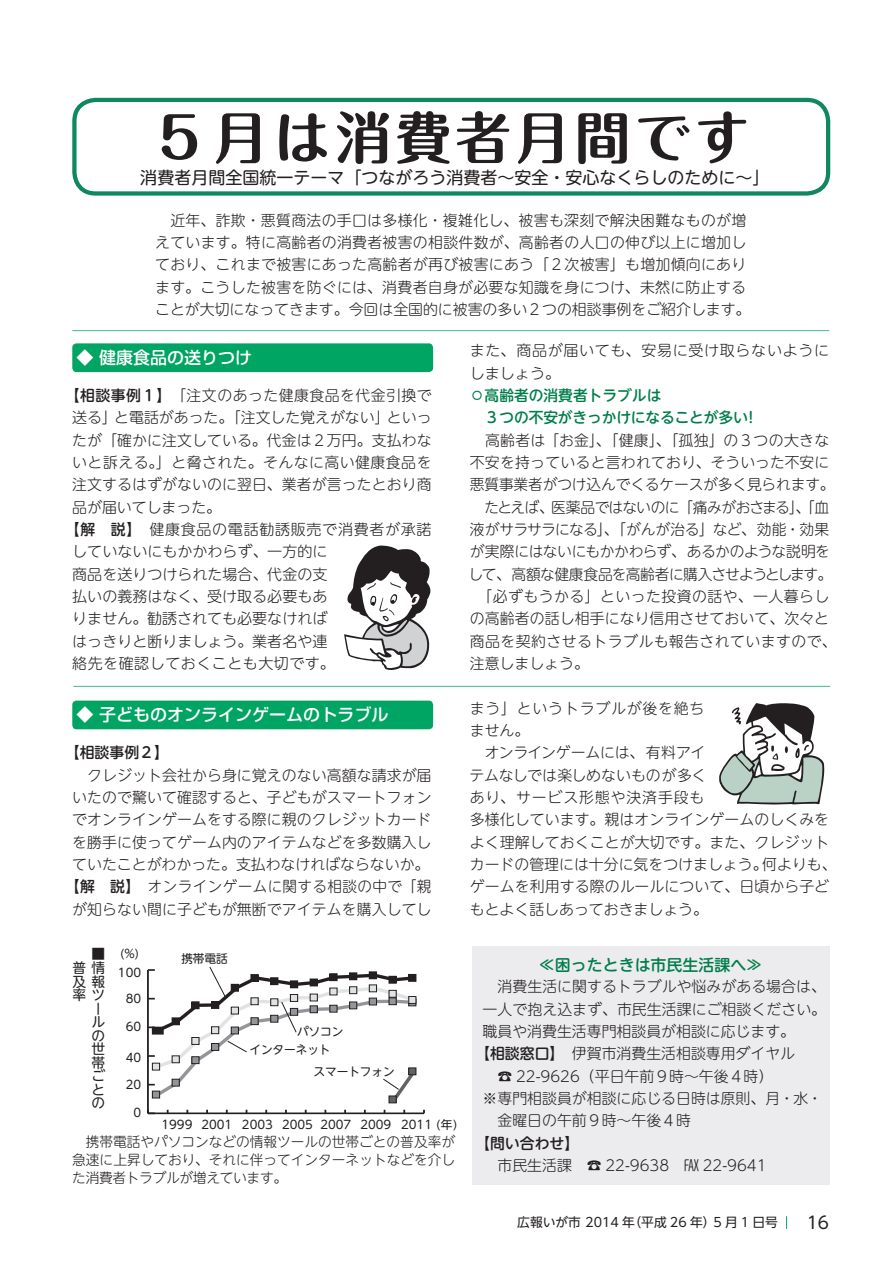
<style>
.page{position:relative;width:893px;height:1263px;background:#fff}
.page>*{position:absolute;margin:0;border:0;box-sizing:border-box;transform-origin:0 0}
.t1{font:700 56.4px "Maru Fo Pro";letter-spacing:.06em;color:#231f20}
.t2{font:16.95px "UD Shin M Go Pro";color:#231f20}
.t3{font:500 16.95px "Soft Go Std";color:#fff}
.t4{font:16.95px "UD Shin Go NT Pro";color:#231f20}
.t5{font:500 15.9px "UD Shin M Go Pro";color:#007d4b}
.t6{font:300 14.85px/22.4px "UD Shin M Go Pro";letter-spacing:.005em;color:#231f20}
.t7{font:300 14.85px/22.4px "UD Shin M Go Pro";letter-spacing:.03em;color:#231f20;text-align:right}
.t8{font:300 14.85px/22.4px "UD Shin M Go Pro";letter-spacing:.045em;color:#231f20}
.t9{font:500 14.85px "UD Shin M Go Pro";letter-spacing:-.005em;color:#007d4b}
.t10{font:300 14.85px "UD Shin M Go Pro";letter-spacing:-.04em;color:#231f20}
.t11{font:500 14.85px "UD Shin M Go Pro";color:#231f20}
.t12{font:300 14.85px "UD Shin M Go Pro";letter-spacing:-.02em;color:#231f20}
.t13{font:300 14.85px "UD Shin M Go Pro";letter-spacing:.055em;color:#231f20}
.t14{font:300 14.85px "UD Shin M Go Pro";letter-spacing:.06em;color:#231f20}
.t15{font:300 13.8px/18.1px "UD Shin M Go Pro";color:#231f20;text-align:justify}
.t16{font:13.8px "UD Shin M Go Pro";color:#231f20}
.t17{font:12.75px "UD Shin Go NT Pro";color:#231f20}
.t18{font:11.7px/18px "UD Shin M Go Pro";color:#231f20}
.s1{font-weight:500}
</style>
<div class="page">
<svg style="left:786px;top:1216px;width:1px;height:13px"></svg>
<div style="left:72px;top:98px;width:758px;height:98px;border:4px solid #0f875f;border-radius:21px"></div>
<div style="left:72px;top:343px;width:361px;height:29px;background:#00a463;border-radius:4px"></div>
<svg style="left:719px;top:703px;width:106px;height:102px"></svg>
<svg style="left:344px;top:546px;width:87px;height:124px"></svg>
<div style="left:72px;top:701px;width:361px;height:28px;background:#00a463;border-radius:4px"></div>
<hr style="left:73px;top:686px;width:757px;height:1px;background:#42b98c">
<div style="left:472px;top:946px;width:357px;height:238px;background:#ececee"></div>
<hr style="left:72px;top:330px;width:757px;height:1px;background:#42b98c">
<hr style="left:148px;top:1112px;width:276px;height:2px;background:#231f20">
<hr style="left:147px;top:970px;width:2px;height:143px;background:#231f20">
<svg style="left:148px;top:966px;width:269px;height:138px"></svg>
<h1 class="t1" style="left:151px;top:93px;width:600px">５月は消費者月間です</h1>
<p class="t2" style="left:140px;top:164px;width:631px">消費者月間全国統一テーマ「つながろう消費者～安全・安心なくらしのために~「</p>
<p class="t6" style="left:155px;top:208px;width:597px">　近年、詐欺・悪質商法の手口は多様化・複雑化し、被害も深刻で解決困難なものが増えています。特に高齢者の消費者被害の相談件数が、高齢者の人口の伸び以上に増加しており、これまで被害にあった高齢者が再び被害にあう「２次被害」も増加傾向にあります。こうした被害を防ぐには、消費者自身が必要な知識を身につけ、未然に防止することが大切になってきます。今回は全国的に被害の多い２つの相談事例をご紹介します。</p>
<p class="t3" style="left:77px;top:346px;width:177px">◆ 健康食品の送りつけ</p>
<p class="t8" style="left:470px;top:339px;width:361px">また、商品が届いても、安易に受け取らないようにしましょう。</p>
<p class="t9" style="left:470px;top:383px;width:193px">○高齢者の消費者トラブルは</p>
<p class="t9" style="left:743px;top:406px;width:16px">!</p>
<p class="t7" style="left:65px;top:384px;width:368px"><span class="s1">【相談事例１】</span>　「注文のあった健康食品を代金引換でといっ</p>
<p class="t6" style="left:114px;top:406px;width:277px">と電話があった。「注文した覚えがない」</p>
<p class="t9" style="left:470px;top:406px;width:280px">　３つの不安がきっかけになることが多い</p>
<p class="t6" style="left:470px;top:428px;width:361px">　高齢者は「お金」、「健康」、「孤独」の３つの大きな</p>
<p class="t6" style="left:470px;top:450px;width:361px">不安を持っていると言われており、そういった不安に</p>
<p class="t6" style="left:470px;top:473px;width:366px">悪質事業者がつけ込んでくるケースが多く見られます。</p>
<p class="t10" style="left:551px;top:495px;width:279px">医薬品ではないのに「痛みがおさまる」、「血</p>
<p class="t6" style="left:72px;top:406px;width:46px">送る」</p>
<p class="t6" style="left:72px;top:428px;width:361px">たが「確かに注文している。代金は２万円。支払わな</p>
<p class="t7" style="left:72px;top:450px;width:361px">いと訴える。」と脅された。そんなに高い健康食品を</p>
<p class="t6" style="left:72px;top:473px;width:361px">注文するはずがないのに翌日、業者が言ったとおり商</p>
<p class="t6" style="left:72px;top:495px;width:150px">品が届いてしまった。</p>
<p class="t8" style="left:149px;top:517px;width:284px">健康食品の電話勧誘販売で消費者が承諾</p>
<p class="t6" style="left:468px;top:495px;width:370px;text-indent:16px">たとえば、<br>液がサラサラになる」、「がんが治る」など、効能・効果が実際にはないにもかかわらず、あるかのような説明をして、高額な健康食品を高齢者に購入させようとします。　「必ずもうかる」といった投資の話や、一人暮らしの高齢者の話し相手になり信用させておいて、次々と商品を契約させるトラブルも報告されていますので、注意しましょう。</p>
<p class="t11" style="left:65px;top:517px;width:78px">【解　説】</p>
<p class="t6" style="left:72px;top:540px;width:264px">していないにもかかわらず、一方的に商品を送りつけられた場合、代金の支払いの義務はなく、受け取る必要もありません。勧誘されても必要なければはっきりと断りましょう。業者名や連絡先を確認しておくことも大切です。</p>
<p class="t3" style="left:77px;top:703px;width:313px">◆ 子どものオンラインゲームのトラブル</p>
<p class="t11" style="left:65px;top:741px;width:106px">【相談事例２【</p>
<p class="t6" style="left:65px;top:763px;width:368px;text-align:center">　クレジット会社から身に覚えのない高額な請求が届いたので驚いて確認すると、子どもがスマートフォンでオンラインゲームをする際に親のクレジットカードを勝手に使ってゲーム内のアイテムなどを多数購入していたことがわかった。支払わなければならないか。<span class="s1">【解　説】</span>　オンラインゲームに関する相談の中で「親が知らない間に子どもが無断でアイテムを購入してし</p>
<p class="t16" style="left:91px;top:943px;width:14px">■</p>
<p class="t16" style="left:72px;top:956px;width:34px">普情</p>
<p class="t16" style="left:72px;top:970px;width:34px">及報</p>
<p class="t16" style="left:72px;top:983px;width:33px">率ツ</p>
<p class="t16" style="left:91px;top:997px;width:9px">ー</p>
<p class="t16" style="left:91px;top:1011px;width:15px">ル</p>
<p class="t16" style="left:91px;top:1024px;width:14px">の</p>
<p class="t16" style="left:91px;top:1038px;width:15px">世</p>
<p class="t16" style="left:91px;top:1051px;width:15px">帯</p>
<p class="t16" style="left:91px;top:1065px;width:15px">ご</p>
<p class="t16" style="left:91px;top:1078px;width:14px">と</p>
<p class="t16" style="left:91px;top:1092px;width:14px">の</p>
<p class="t18" style="left:120px;top:943px;width:20px">%) (</p>
<p class="t18" style="left:118px;top:963px;width:25px">100</p>
<p class="t18" style="left:126px;top:989px;width:17px">80</p>
<p class="t18" style="left:126px;top:1017px;width:17px">60</p>
<p class="t18" style="left:126px;top:1048px;width:17px">40</p>
<p class="t18" style="left:126px;top:1075px;width:17px">20</p>
<p class="t18" style="left:133px;top:1103px;width:9px">0</p>
<p class="t18" style="left:181px;top:948px;width:48px">携帯電話</p>
<p class="t18" style="left:249px;top:1022px;width:95px;text-indent:48px">パソコンインターネット</p>
<p class="t18" style="left:314px;top:1062px;width:83px">スマートフォン</p>
<p class="t18" style="left:162px;top:1115px;width:32px">1999</p>
<p class="t18" style="left:201px;top:1115px;width:32px">2001</p>
<p class="t18" style="left:242px;top:1115px;width:32px">2003</p>
<p class="t18" style="left:282px;top:1115px;width:32px">2005</p>
<p class="t18" style="left:320px;top:1115px;width:32px">2007</p>
<p class="t18" style="left:360px;top:1115px;width:32px">2009</p>
<p class="t18" style="left:401px;top:1115px;width:58px">2011 年( (</p>
<p class="t15" style="left:72px;top:1132px;width:384px">　携帯電話やパソコンなどの情報ツールの世帯ごとの普及率が急速に上昇しており、それに伴ってインターネットなどを介した消費者トラブルが増えています。</p>
<p class="t13" style="left:470px;top:696px;width:236px">まう」というトラブルが後を絶ち</p>
<p class="t6" style="left:470px;top:718px;width:61px">ません。</p>
<p class="t12" style="left:470px;top:741px;width:237px">　オンラインゲームには、有料アイ</p>
<p class="t6" style="left:469px;top:763px;width:238px">テムなしでは楽しめないものが多く</p>
<p class="t14" style="left:470px;top:785px;width:236px">あり、サービス形態や決済手段も</p>
<p class="t6" style="left:470px;top:808px;width:361px">多様化しています。親はオンラインゲームのしくみを</p>
<p class="t6" style="left:470px;top:830px;width:361px">よく理解しておくことが大切です。また、クレジット</p>
<p class="t6" style="left:762px;top:852px;width:76px">何よりも、</p>
<p class="t6" style="left:470px;top:852px;width:361px">カードの管理には十分に気をつけましょう。<br>ゲームを利用する際のルールについて、日頃から子どもとよく話しあっておきましょう。</p>
<p class="t5" style="left:539px;top:952px;width:225px">≪困ったときは市民生活課へ≪</p>
<p class="t6" style="left:483px;top:975px;width:345px">　消費生活に関するトラブルや悩みがある場合は、</p>
<p class="t6" style="left:483px;top:997px;width:345px">一人で抱え込まず、市民生活課にご相談ください。</p>
<p class="t6" style="left:483px;top:1019px;width:314px">職員や消費生活専門相談員が相談に応じます。</p>
<p class="t6" style="left:475px;top:1041px;width:321px"><span class="s1">【相談窓口】</span>　伊賀市消費生活相談専用ダイヤル</p>
<p class="t6" style="left:497px;top:1064px;width:277px">☎ 22-9626（平日午前９時～午後４時(</p>
<p class="t6" style="left:483px;top:1086px;width:341px">※専門相談員が相談に応じる日時は原則、月・水・</p>
<p class="t6" style="left:483px;top:1108px;width:210px">　金曜日の午前９時～午後４時</p>
<p class="t11" style="left:475px;top:1131px;width:106px">【問い合わせ【</p>
<p class="t6" style="left:483px;top:1153px;width:285px">　市民生活課　☎ 22-9638　ＦＡＸ 22-9641</p>
<p class="t17" style="left:517px;top:1212px;width:200px">広報いが市 2014 （年平成 26 年）</p>
<p class="t17" style="left:713px;top:1212px;width:66px">5月 1 日号</p>
<p class="t4" style="left:807px;top:1209px;width:24px">16</p>
</div>
